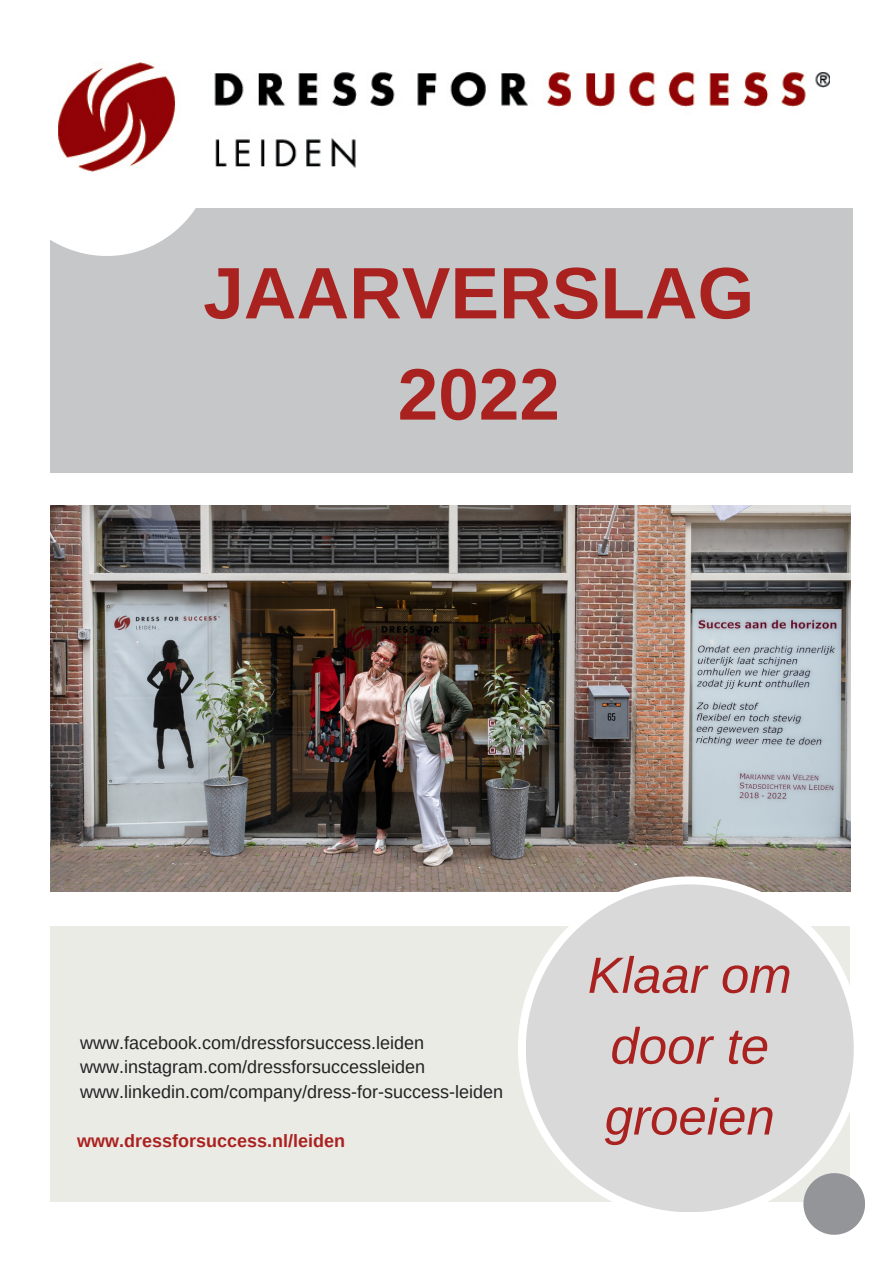
<style>
.page{position:relative;width:893px;height:1264px;background:#fff}
.page>*{position:absolute;margin:0;border:0;box-sizing:border-box;transform-origin:0 0}
.t1{font:700 72.9px/101.1px "Arimo";color:#aa2220;text-align:center}
.t2{font:italic 51px/70.8px "Arimo";color:#aa2220;text-align:center}
.t3{font:18px/24.8px "Arimo";color:#222}
.t4{font:700 18px "Arimo";color:#aa2220}
</style>
<div class="page">
<div style="left:50px;top:926px;width:799px;height:275px;background:#ebebe6"></div>
<div style="left:50px;top:208px;width:802px;height:264px;background:#c6c7c8"></div>
<svg style="left:50px;top:208px;width:146px;height:48px;fill:#fff"></svg>
<img style="left:58px;top:62px;width:771px;height:110px">
<img style="left:51px;top:505px;width:799px;height:386px">
<svg style="left:525px;top:884px;width:328px;height:328px;background:#dddddc"></svg>
<svg style="left:803px;top:1173px;width:62px;height:61px"></svg>
<h1 class="t1" style="left:203px;top:242px;width:552px">JAARVERSLAG<br>2022</h1>
<p class="t3" style="left:80px;top:1029px;width:424px">www.facebook.com/dressforsuccess.leiden www.instagram.com/dressforsuccessleiden www.linkedin.com/company/dress-for-success-leiden</p>
<p class="t4" style="left:77px;top:1130px;width:269px">www.dressforsuccess.nl/leiden</p>
<h2 class="t2" style="left:587px;top:939px;width:205px">Klaar om door te groeien</h2>
</div>
